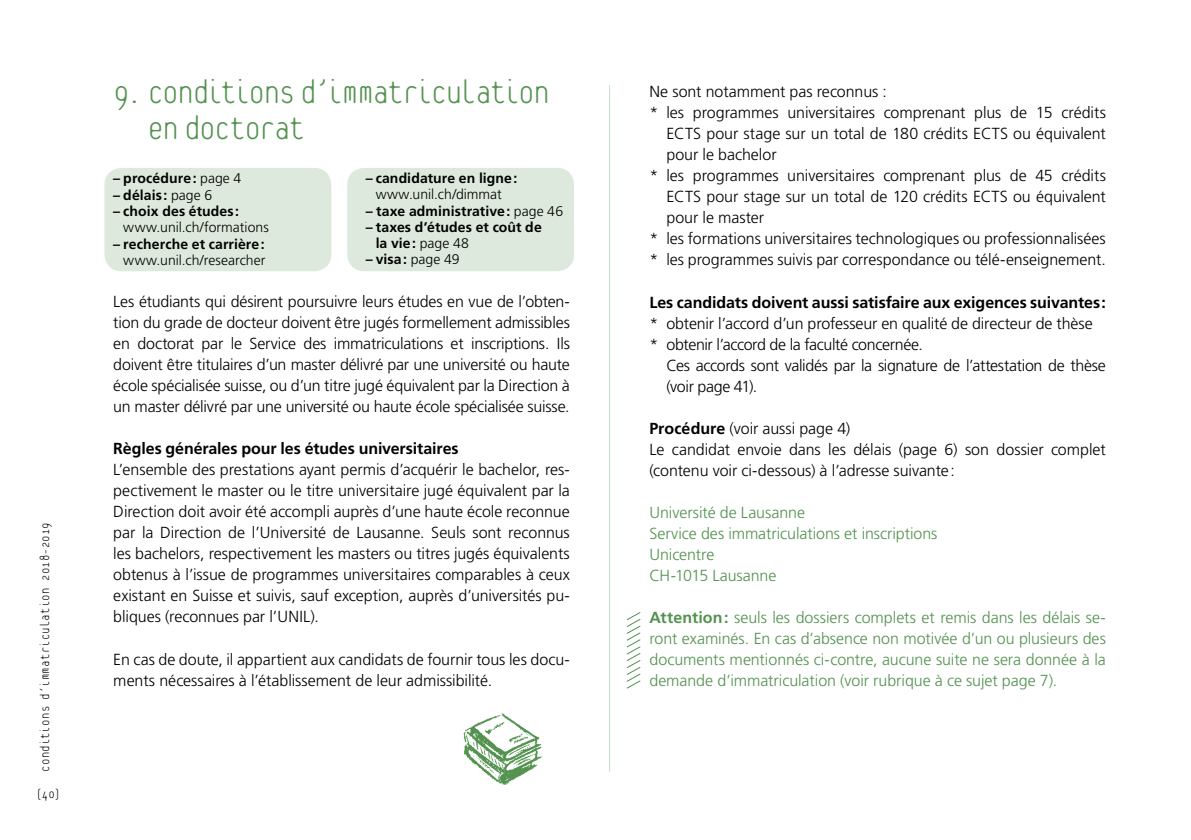
<style>
.page{position:relative;width:1191px;height:840px;background:#fff}
.page>*{position:absolute;margin:0;border:0;box-sizing:border-box;transform-origin:0 0}
.t1{font:100 36px/36px "Platelet";letter-spacing:-.045em;color:#53924f}
.t2{font:300 16px/21px "Frutiger LT Std";letter-spacing:-.005em;color:#000}
.t3{font:300 16px/21px "Frutiger LT Std";letter-spacing:-.005em;color:#53924f}
.t4{font:700 16px "Frutiger LT Std";letter-spacing:-.005em;color:#000}
.t5{font:700 14px/16px "Frutiger LT Std";letter-spacing:.01em;color:#000}
.t6{font:300 14px "Frutiger LT Std";color:#000}
.t7{font:100 14px "Platelet";letter-spacing:.015em;color:#000}
.s1{font-weight:300}
.s2{font-weight:700}
</style>
<div class="page">
<hr style="left:609px;top:85px;width:1px;height:686px;background:#cbdeca">
<div style="left:347px;top:168px;width:227px;height:103px;background:#dde9dc;border-radius:17px"></div>
<div style="left:104px;top:168px;width:227px;height:103px;background:#dde9dc;border-radius:17px"></div>
<svg style="left:626px;top:612px;width:15px;height:77px"></svg>
<img style="left:463px;top:713px;width:79px;height:72px">
<p class="t7" style="left:39px;top:771px;width:251px;rotate:-90deg">conditions d’immatriculation 2018-2019</p>
<p class="t7" style="left:36px;top:787px;width:26px">(40)</p>
<h1 class="t1" style="left:147px;top:76px;width:404px;text-indent:-34px">9. Conditions d’immatriculation en doctorat</h1>
<p class="t5" style="left:113px;top:170px;width:130px">– procédure: <span class="s1">page 4</span></p>
<p class="t5" style="left:113px;top:187px;width:100px">– délais: <span class="s1">page 6</span></p>
<p class="t5" style="left:113px;top:203px;width:127px">– choix des études:</p>
<p class="t6" style="left:123px;top:219px;width:147px">www.unil.ch/formations</p>
<p class="t5" style="left:113px;top:236px;width:153px">– recherche et carrière:</p>
<p class="t6" style="left:123px;top:252px;width:144px">www.unil.ch/researcher</p>
<p class="t5" style="left:366px;top:170px;width:153px">– candidature en ligne:</p>
<p class="t6" style="left:376px;top:186px;width:128px">www.unil.ch/dimmat</p>
<p class="t5" style="left:366px;top:203px;width:199px">– taxe administrative: <span class="s1">page 46</span></p>
<p class="t5" style="left:376px;top:219px;width:168px;text-indent:-10px">– taxes d’études et coût de la vie: <span class="s1">page 48</span></p>
<p class="t5" style="left:366px;top:251px;width:95px">– visa: <span class="s1">page 49</span></p>
<p class="t2" style="left:113px;top:291px;width:458px;text-align:justify">Les étudiants qui désirent poursuivre leurs études en vue de l’obten&shy;tion du grade de docteur doivent être jugés formellement admissibles en doctorat par le Service des immatriculations et inscriptions. Ils doivent être titulaires d’un master délivré par une université ou haute école spécialisée suisse, ou d’un titre jugé équivalent par la Direction à un master délivré par une université ou haute école spécialisée suisse.</p>
<p class="t4" style="left:113px;top:439px;width:347px">Règles générales pour les études universitaires</p>
<p class="t2" style="left:113px;top:459px;width:458px;text-align:justify">L’ensemble des prestations ayant permis d’acquérir le bachelor, res&shy;pectivement le master ou le titre universitaire jugé équivalent par la Direction doit avoir été accompli auprès d’une haute école reconnue par la Direction de l’Université de Lausanne. Seuls sont reconnus les bachelors, respectivement les masters ou titres jugés équivalents obtenus à l’issue de programmes universitaires comparables à ceux existant en Suisse et suivis, sauf exception, auprès d’universités pu&shy;bliques (reconnues par l’UNIL).</p>
<p class="t2" style="left:113px;top:648px;width:458px">En cas de doute, il appartient aux candidats de fournir tous les docu&shy;ments nécessaires à l’établissement de leur admissibilité.</p>
<p class="t2" style="left:649px;top:81px;width:239px">Ne sont notamment pas reconnus :</p>
<p class="t2" style="left:649px;top:102px;width:458px">* les programmes universitaires comprenant plus de 15 crédits</p>
<p class="t2" style="left:666px;top:123px;width:441px">ECTS pour stage sur un total de 180 crédits ECTS ou équivalent</p>
<p class="t2" style="left:666px;top:144px;width:112px">pour le bachelor</p>
<p class="t2" style="left:649px;top:165px;width:458px">* les programmes universitaires comprenant plus de 45 crédits</p>
<p class="t2" style="left:666px;top:186px;width:441px">ECTS pour stage sur un total de 120 crédits ECTS ou équivalent</p>
<p class="t2" style="left:666px;top:207px;width:99px">pour le master</p>
<p class="t2" style="left:649px;top:228px;width:458px">* les formations universitaires technologiques ou professionnalisées</p>
<p class="t2" style="left:649px;top:249px;width:458px">* les programmes suivis par correspondance ou télé-enseignement.</p>
<p class="t4" style="left:649px;top:292px;width:458px">Les candidats doivent aussi satisfaire aux exigences suivantes:</p>
<p class="t2" style="left:649px;top:312px;width:445px">* obtenir l’accord d’un professeur en qualité de directeur de thèse * obtenir l’accord de la faculté concernée.</p>
<p class="t2" style="left:666px;top:354px;width:441px">Ces accords sont validés par la signature de l’attestation de thèse (voir page 41).</p>
<p class="t2" style="left:649px;top:417px;width:458px"><span class="s2">Procédure</span> (voir aussi page 4)<br>Le candidat envoie dans les délais (page 6) son dossier complet (contenu voir ci-dessous) à l’adresse suivante:</p>
<p class="t3" style="left:649px;top:501px;width:289px">Université de Lausanne<br>Service des immatriculations et inscriptions<br>Unicentre<br>CH-1015 Lausanne</p>
<p class="t3" style="left:649px;top:606px;width:458px;text-align:justify"><span class="s2">Attention:</span> seuls les dossiers complets et remis dans les délais se&shy;ront examinés. En cas d’absence non motivée d’un ou plusieurs des documents mentionnés ci-contre, aucune suite ne sera donnée à la demande d’immatriculation (voir rubrique à ce sujet page 7).</p>
</div>
